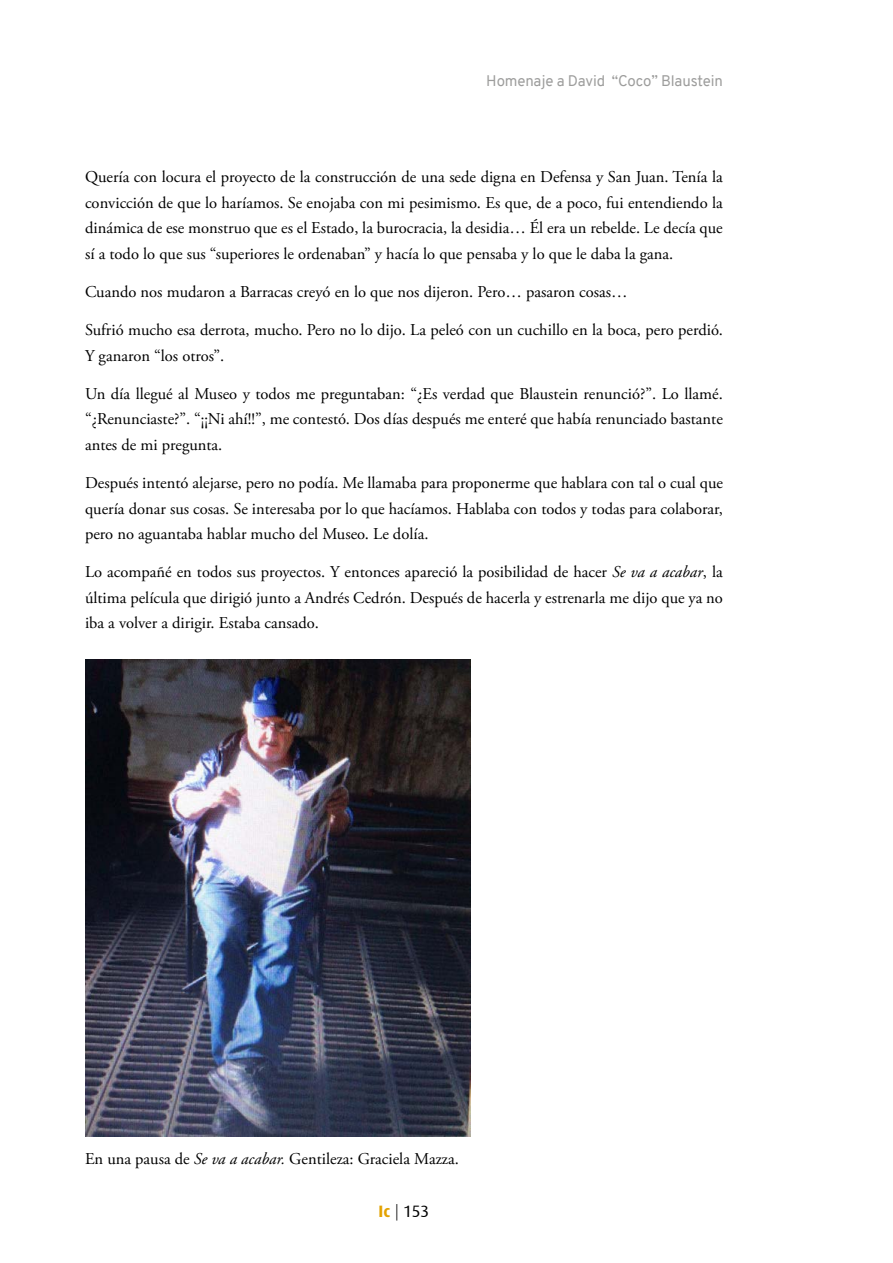
<style>
.page{position:relative;width:893px;height:1263px;background:#fff}
.page>*{position:absolute;margin:0;border:0;box-sizing:border-box;transform-origin:0 0}
.t1{font:16.5px/25.5px "Adobe Garamond Pro";color:#000;text-align:justify}
.t2{font:16.5px "Dax";color:#000}
.t3{font:15px "Overpass";letter-spacing:-.01em;color:#9d9d9c}
.s1{font-style:italic}
.s2{font-weight:700;color:#e3a200}
.s3{font-weight:300}
</style>
<div class="page">
<img style="left:85px;top:659px;width:385px;height:477px">
<p class="t3" style="left:486px;top:71px;width:238px">Homenaje a David “Coco” Blaustein</p>
<p class="t1" style="left:85px;top:165px;width:639px">Quería con locura el proyecto de la construcción de una sede digna en Defensa y San Juan. Tenía la convicción de que lo haríamos. Se enojaba con mi pesimismo. Es que, de a poco, fui entendiendo la dinámica de ese monstruo que es el Estado, la burocracia, la desidia… Él era un rebelde. Le decía que sí a todo lo que sus “superiores le ordenaban” y hacía lo que pensaba y lo que le daba la gana.</p>
<p class="t1" style="left:85px;top:279px;width:544px">Cuando nos mudaron a Barracas creyó en lo que nos dijeron. Pero… pasaron cosas…</p>
<p class="t1" style="left:85px;top:318px;width:639px">Sufrió mucho esa derrota, mucho. Pero no lo dijo. La peleó con un cuchillo en la boca, pero perdió.<br>Y ganaron “los otros”.</p>
<p class="t1" style="left:85px;top:381px;width:639px">Un día llegué al Museo y todos me preguntaban: “¿Es verdad que Blaustein renunció?”. Lo llamé. “¿Renunciaste?”. “¡¡Ni ahí!!”, me contestó. Dos días después me enteré que había renunciado bastante antes de mi pregunta.</p>
<p class="t1" style="left:85px;top:471px;width:639px">Después intentó alejarse, pero no podía. Me llamaba para proponerme que hablara con tal o cual que quería donar sus cosas. Se interesaba por lo que hacíamos. Hablaba con todos y todas para colaborar, pero no aguantaba hablar mucho del Museo. Le dolía.</p>
<p class="t1" style="left:85px;top:560px;width:639px">Lo acompañé en todos sus proyectos. Y entonces apareció la posibilidad de hacer <span class="s1">Se va a acabar</span>, la última película que dirigió junto a Andrés Cedrón. Después de hacerla y estrenarla me dijo que ya no iba a volver a dirigir. Estaba cansado.</p>
<p class="t1" style="left:85px;top:1147px;width:375px">En una pausa de <span class="s1">Se va a acabar.</span> Gentileza: Graciela Mazza.</p>
<p class="t2" style="left:379px;top:1202px;width:52px"><span class="s2">Ic</span> <span class="s3">|</span> 153</p>
</div>
